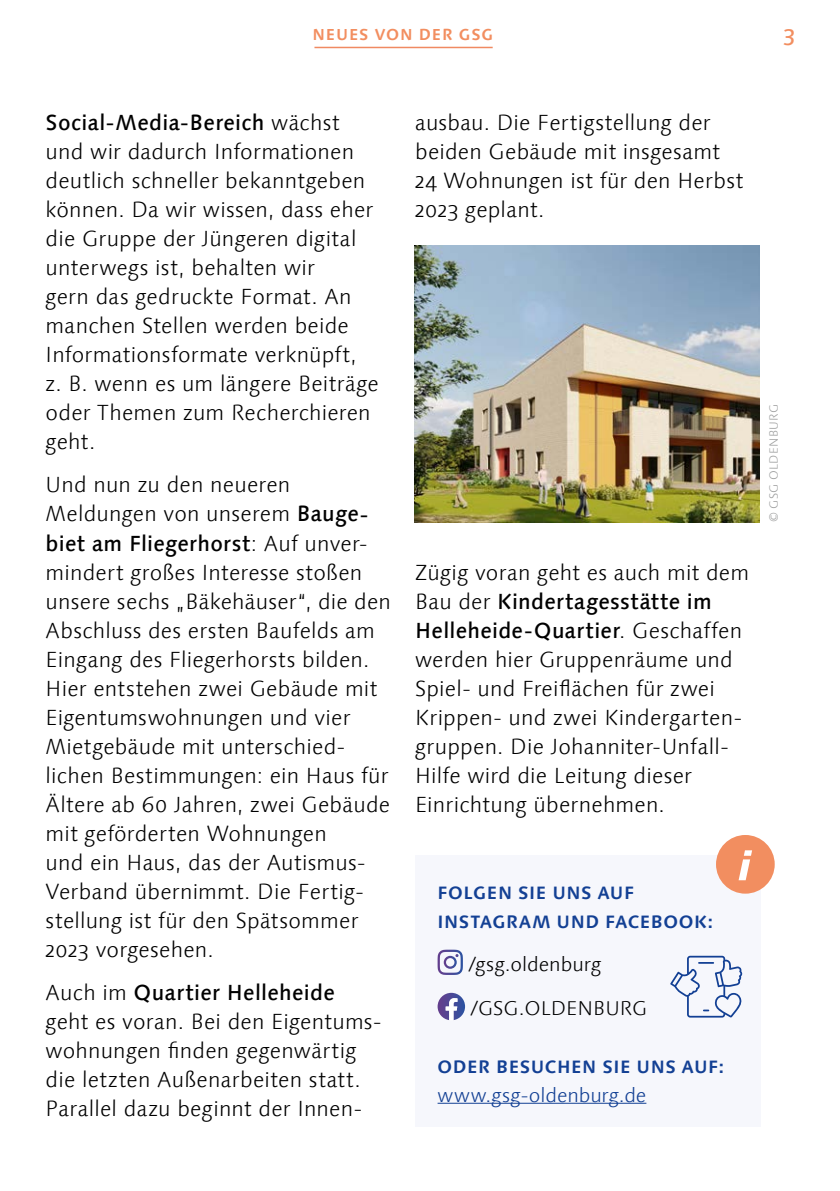
<style>
.page{position:relative;width:840px;height:1191px;background:#fff}
.page>*{position:absolute;margin:0;border:0;box-sizing:border-box;transform-origin:0 0}
.t1{font:500 22.8px "Linotype Syntax Com";color:#f28e60}
.t2{font:300 22px/29px "Linotype Syntax Com";letter-spacing:.01em;color:#000}
.t3{font:300 20px/43.6px "Linotype Syntax Com";color:#000}
.t4{font:300 20px "Linotype Syntax Com";letter-spacing:-.005em;color:#134094}
.t5{font:700 18px/29px "Linotype Syntax Com";letter-spacing:.03em;color:#134094}
.t6{font:700 16px "Linotype Syntax Com";letter-spacing:.05em;color:#f28e60}
.t7{font:300 12px "Linotype Syntax Com";letter-spacing:.03em;color:#9c9d9d}
.s1{font-weight:500}
</style>
<div class="page">
<hr style="left:314px;top:47px;width:178px;height:1px;background:#f08a62">
<div style="left:414px;top:855px;width:346px;height:271px;background:#f6f7fc"></div>
<hr style="left:437px;top:1102px;width:209px;height:1px;background:#134094">
<svg style="left:437px;top:949px;width:25px;height:26px"></svg>
<svg style="left:437px;top:992px;width:28px;height:28px"></svg>
<div style="left:715px;top:835px;width:59px;height:58px;background:#f28e60;border-radius:50%"></div>
<svg style="left:738px;top:850px;width:13px;height:30px"></svg>
<svg style="left:670px;top:955px;width:71px;height:62px"></svg>
<img style="left:414px;top:246px;width:345px;height:276px">
<p class="t6" style="left:312px;top:25px;width:182px">NEUES VON DER GSG</p>
<p class="t1" style="left:782px;top:23px;width:15px">3</p>
<p class="t2" style="left:46px;top:108px;width:334px"><span class="s1">Social-Media-Bereich</span> wächst und wir dadurch Informationen deutlich schneller bekanntgeben können. Da wir wissen, dass eher die Gruppe der Jüngeren digital unterwegs ist, behalten wir<br>gern das gedruckte Format. An manchen Stellen werden beide<br>Informationsformate verknüpft,<br>z. B. wenn es um längere Beiträge oder Themen zum Recherchieren geht.</p>
<p class="t2" style="left:46px;top:470px;width:347px">Und nun zu den neueren<br>Meldungen von unserem <span class="s1">Bauge&shy;biet am Fliegerhorst</span>: Auf unver&shy;mindert großes Interesse stoßen unsere sechs „Bäkehäuser“, die den<br>Abschluss des ersten Baufelds am<br>Eingang des Fliegerhorsts bilden.<br>Hier entstehen zwei Gebäude mit<br>Eigentumswohnungen und vier<br>Mietgebäude mit unterschied&shy;lichen Bestimmungen: ein Haus für<br>Ältere ab 60 Jahren, zwei Gebäude mit geförderten Wohnungen<br>und ein Haus, das der Autismus-<br>Verband übernimmt. Die Fertig&shy;stellung ist für den Spätsommer<br>2023 vorgesehen.</p>
<p class="t2" style="left:46px;top:978px;width:337px">Auch im <span class="s1">Quartier Helleheide </span>geht es voran. Bei den Eigentums&shy;wohnungen finden gegenwärtig die letzten Außenarbeiten statt.<br>Parallel dazu beginnt der Innen-</p>
<p class="t2" style="left:415px;top:108px;width:329px">ausbau. Die Fertigstellung der beiden Gebäude mit insgesamt<br>24 Wohnungen ist für den Herbst<br>2023 geplant.</p>
<p class="t2" style="left:415px;top:557px;width:335px">Zügig voran geht es auch mit dem<br>Bau der <span class="s1">Kindertagesstätte im<br>Helleheide-Quartier</span>. Geschaffen werden hier Gruppenräume und<br>Spiel- und Freiflächen für zwei<br>Krippen- und zwei Kindergarten&shy;gruppen. Die Johanniter-Unfall-<br>Hilfe wird die Leitung dieser<br>Einrichtung übernehmen.</p>
<p class="t7" style="left:766px;top:522px;width:119px;rotate:-90deg">© GSG OLDENBURG</p>
<p class="t5" style="left:437px;top:877px;width:277px">FOLGEN SIE UNS AUF<br>INSTAGRAM UND FACEBOOK:</p>
<p class="t3" style="left:468px;top:942px;width:180px">/gsg.oldenburg /GSG.OLDENBURG</p>
<p class="t5" style="left:437px;top:1051px;width:288px">ODER BESUCHEN SIE UNS AUF:</p>
<p class="t4" style="left:437px;top:1082px;width:210px">www.gsg-oldenburg.de</p>
</div>
